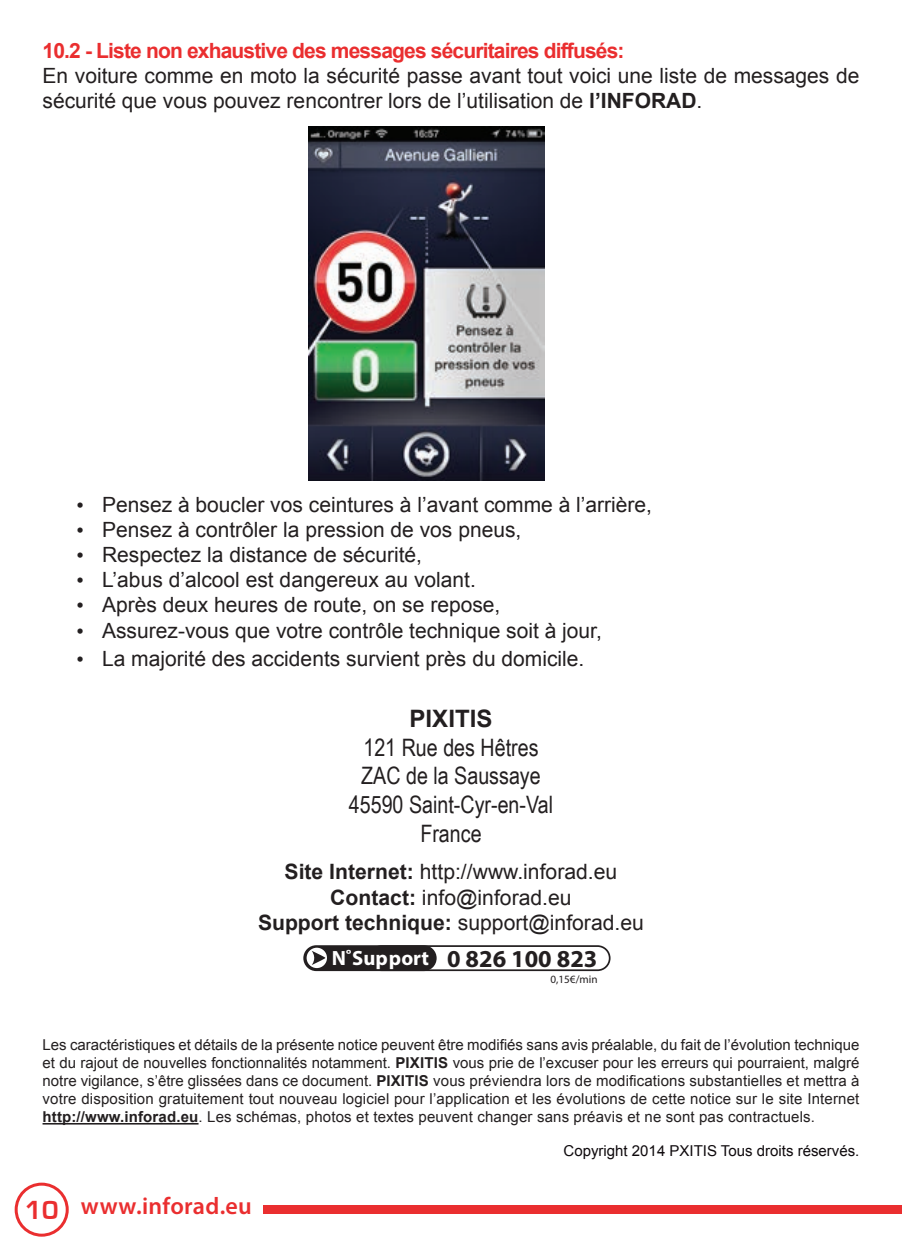
<style>
.page{position:relative;width:902px;height:1259px;background:#fff}
.page>*{position:absolute;margin:0;border:0;box-sizing:border-box;transform-origin:0 0}
.t1{font:700 24.3px "Myriad Pro";color:#231f20}
.t2{font:24px/28.8px "Arial Narrow";color:#231f20;text-align:center}
.t3{font:600 24px "Myriad Pro";letter-spacing:.01em;color:#ea2e2f}
.t4{font:700 24px "Arial";color:#231f20}
.t5{font:21px/25.5px "Arial";color:#231f20}
.t6{font:700 21px "Arial";letter-spacing:-.04em;color:#ea2e2f}
.t7{font:700 21px "Arial";color:#231f20}
.t8{font:15px/18px "Arial";letter-spacing:.01em;color:#231f20;text-align:justify}
.t9{font:15px "Arial";color:#0f0a0d}
.t10{font:11.1px "Myriad Pro";color:#231f20}
.s1{font-weight:700}
.s2{font-weight:400}
.s3{font-family:"Times New Roman"}
.s4{font-size:20.7px;color:#fff}
.s5{font-family:"Eurostile";font-weight:700;font-size:27px}
</style>
<div class="page">
<div style="left:15px;top:1182px;width:54px;height:54px;border:3px solid #ea2e2f;border-radius:50%"></div>
<div style="left:264px;top:1205px;width:637px;height:9px;background:#ea2e2f"></div>
<img style="left:308px;top:126px;width:236px;height:354px">
<hr style="left:43px;top:1123px;width:155px;height:1px;background:#231f20">
<svg style="left:427px;top:945px;width:183px;height:26px"></svg>
<div style="left:303px;top:945px;width:133px;height:26px;background:#231f20;border-radius:13px"></div>
<svg style="left:305px;top:946px;width:22px;height:23px"></svg>
<h3 class="t6" style="left:43px;top:36px;width:583px">10.2 - Liste non exhaustive des messages sécuritaires diffusés:</h3>
<h3 class="t5" style="left:43px;top:63px;width:818px">En voiture comme en moto la sécurité passe avant tout voici une liste de messages de sécurité que vous pouvez rencontrer lors de l’utilisation de <span class="s1">l’INFORA</span></h3>
<h3 class="t7" style="left:681px;top:86px;width:22px">D<span class="s2">.</span></h3>
<h3 class="t5" style="left:77px;top:491px;width:577px"><span class="s3">•</span> Pensez à boucler vos ceintures à l’avant comme à l’arrière,</h3>
<h3 class="t5" style="left:77px;top:516px;width:446px"><span class="s3">•</span> Pensez à contrôler la pression de vos pneus,</h3>
<h3 class="t5" style="left:77px;top:542px;width:347px"><span class="s3">•</span> Respectez la distance de sécurité,</h3>
<h3 class="t5" style="left:77px;top:567px;width:401px"><span class="s3">•</span> L’abus d’alcool est dangereux au volant.</h3>
<h3 class="t5" style="left:77px;top:592px;width:425px"><span class="s3">•</span> Après deux heures de route, on se repose,</h3>
<h3 class="t5" style="left:77px;top:617px;width:527px"><span class="s3">•</span> Assurez-vous que votre contrôle technique soit à jour,</h3>
<h3 class="t5" style="left:77px;top:646px;width:509px"><span class="s3">•</span> La majorité des accidents survient près du domicile.</h3>
<h2 class="t4" style="left:409px;top:701px;width:71px">PIXITIS</h2>
<h2 class="t2" style="left:349px;top:732px;width:206px">121 Rue des Hêtres<br>ZAC de la Saussaye<br>45590 Saint-Cyr-en-Val<br>France</h2>
<h3 class="t5" style="left:258px;top:859px;width:387px;text-align:center"><span class="s1">Site Internet:</span> http://www.inforad.eu<br><span class="s1">Contact:</span> info@inforad.eu<br><span class="s1">Support technique:</span> support@inforad.eu</h3>
<h1 class="t1" style="left:332px;top:942px;width:267px"><span class="s4">N˚Support</span> 0 826 100 823</h1>
<p class="t10" style="left:550px;top:972px;width:49px">0,15€/min</p>
<p class="t8" style="left:43px;top:1035px;width:818px">Les caractéristiques et détails de la présente notice peuvent être modifiés sans avis préalable, du fait de l’évolution technique et du rajout de nouvelles fonctionnalités notamment. <span class="s1">PIXITIS</span> vous prie de l’excuser pour les erreurs qui pourraient, malgré notre vigilance, s’être glissées dans ce document. <span class="s1">PIXITIS</span> vous préviendra lors de modifications substantielles et mettra à votre disposition gratuitement tout nouveau logiciel pour l’application et les évolutions de cette notice sur le site Internet <span class="s1">http://www.inforad.eu</span>. Les schémas, photos et textes peuvent changer sans préavis et ne sont pas contractuels.</p>
<p class="t9" style="left:563px;top:1140px;width:297px">Copyright 2014 PXITIS Tous droits réservés.</p>
<h2 class="t3" style="left:25px;top:1191px;width:229px"><span class="s5">10</span> www.inforad.eu</h2>
</div>
